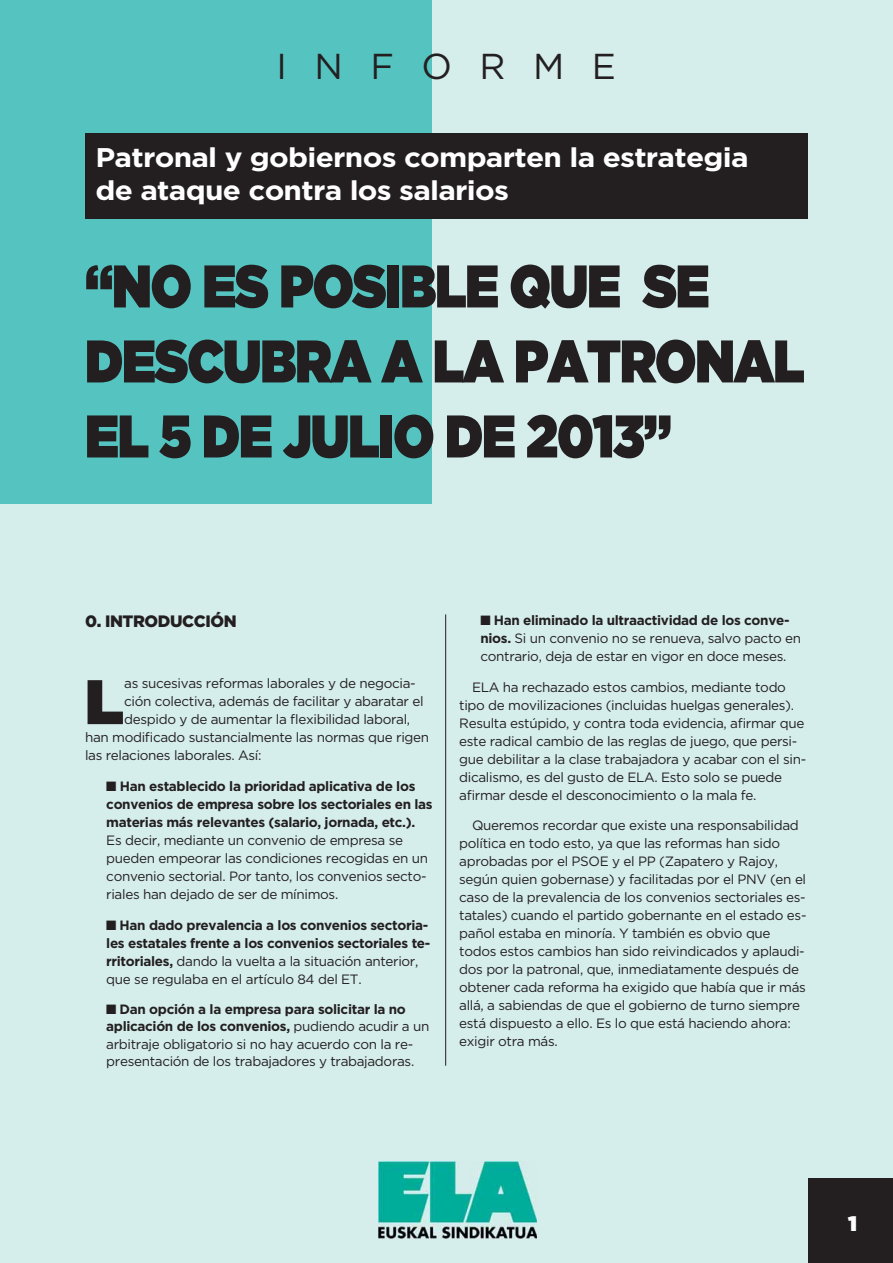
<style>
.page{position:relative;width:893px;height:1263px;background:#d5edeb}
.page>*{position:absolute;margin:0;border:0;box-sizing:border-box;transform-origin:0 0}
.t1{font:62.85px "Gotham Ultra";color:#231f20}
.t2{font:60px/75px "Gotham Ultra";letter-spacing:-.025em;color:#231f20;scale:.85 1}
.t3{font:36px "Gotham";letter-spacing:.765em;color:#231f20}
.t4{font:700 27px/33px "Gotham";letter-spacing:-.025em;color:#fff;scale:1.1 1}
.t5{font:21px "Gotham Ultra";color:#fff}
.t6{font:900 16.5px "Gotham";letter-spacing:-.025em;color:#231f20}
.t7{font:13.5px/18px "Gotham";letter-spacing:-.025em;color:#231f20}
.t8{font:700 13.5px/18px "Gotham";letter-spacing:-.025em;color:#231f20}
.s1{font-weight:400}
.s2{font-weight:700}
</style>
<div class="page">
<div style="left:0;top:0;width:432px;height:504px;background:#55c3c0"></div>
<div style="left:85px;top:133px;width:723px;height:86px;background:#231f20"></div>
<img style="left:378px;top:1162px;width:159px;height:76px">
<div style="left:808px;top:1178px;width:85px;height:85px;background:#231f20"></div>
<hr style="left:445px;top:614px;width:1px;height:452px;background:#231f20">
<h3 class="t3" style="left:276px;top:53px;width:341px">INFORME</h3>
<h3 class="t4" style="left:96px;top:143px;width:595px">Patronal y gobiernos comparten la estrategia de ataque contra los salarios</h3>
<h2 class="t2" style="left:85px;top:254px;width:848px">“NO ES POSIBLE QUE SE<br>DESCUBRA A LA PATRONAL<br>EL 5 DE JULIO DE 2013”</h2>
<p class="t6" style="left:85px;top:615px;width:153px">0. INTRODUCCIÓN</p>
<h1 class="t1" style="left:85px;top:680px;width:40px">L</h1>
<p class="t7" style="left:124px;top:675px;width:293px">as sucesivas reformas laborales y de negocia-</p>
<p class="t7" style="left:124px;top:693px;width:301px">ción colectiva, además de facilitar y abaratar el</p>
<p class="t7" style="left:124px;top:711px;width:288px">despido y de aumentar la flexibilidad laboral,</p>
<p class="t7" style="left:85px;top:729px;width:346px">han modificado sustancialmente las normas que rigen</p>
<p class="t7" style="left:85px;top:747px;width:178px">las relaciones laborales. Así:</p>
<p class="t8" style="left:106px;top:778px;width:328px">■ Han establecido la prioridad aplicativa de los convenios de empresa sobre los sectoriales en las materias más relevantes (salario, jornada, etc.).</p>
<p class="t7" style="left:106px;top:832px;width:323px">Es decir, mediante un convenio de empresa se pueden empeorar las condiciones recogidas en un convenio sectorial. Por tanto, los convenios secto&shy;riales han dejado de ser de mínimos.</p>
<p class="t8" style="left:106px;top:917px;width:326px">■ Han dado prevalencia a los convenios sectoria&shy;les estatales frente a los convenios sectoriales te&shy;rritoriales, <span class="s1">dando la vuelta a la situación anterior, que se regulaba en el artículo 84 del ET.</span></p>
<p class="t7" style="left:106px;top:1001px;width:325px;line-height:17.4px">■ <span class="s2">Dan opción a la empresa para solicitar la no aplicación de los convenios,</span> pudiendo acudir a un arbitraje obligatorio si no hay acuerdo con la re&shy;presentación de los trabajadores y trabajadoras.</p>
<p class="t7" style="left:480px;top:612px;width:322px">■ <span class="s2">Han eliminado la ultraactividad de los conve&shy;nios.</span> Si un convenio no se renueva, salvo pacto en contrario, deja de estar en vigor en doce meses.</p>
<p class="t7" style="left:459px;top:679px;width:348px;text-indent:13px">ELA ha rechazado estos cambios, mediante todo tipo de movilizaciones (incluidas huelgas generales).<br>Resulta estúpido, y contra toda evidencia, afirmar que este radical cambio de las reglas de juego, que persi&shy;gue debilitar a la clase trabajadora y acabar con el sin&shy;dicalismo, es del gusto de ELA. Esto solo se puede afirmar desde el desconocimiento o la mala fe.</p>
<p class="t7" style="left:459px;top:817px;width:349px;text-indent:13px">Queremos recordar que existe una responsabilidad política en todo esto, ya que las reformas han sido aprobadas por el PSOE y el PP (Zapatero y Rajoy, según quien gobernase) y facilitadas por el PNV (en el caso de la prevalencia de los convenios sectoriales es&shy;tatales) cuando el partido gobernante en el estado es&shy;pañol estaba en minoría. Y también es obvio que todos estos cambios han sido reivindicados y aplaudi&shy;dos por la patronal, que, inmediatamente después de obtener cada reforma ha exigido que había que ir más allá, a sabiendas de que el gobierno de turno siempre está dispuesto a ello. Es lo que está haciendo ahora: exigir otra más.</p>
<h3 class="t5" style="left:848px;top:1216px;width:10px">1</h3>
</div>
